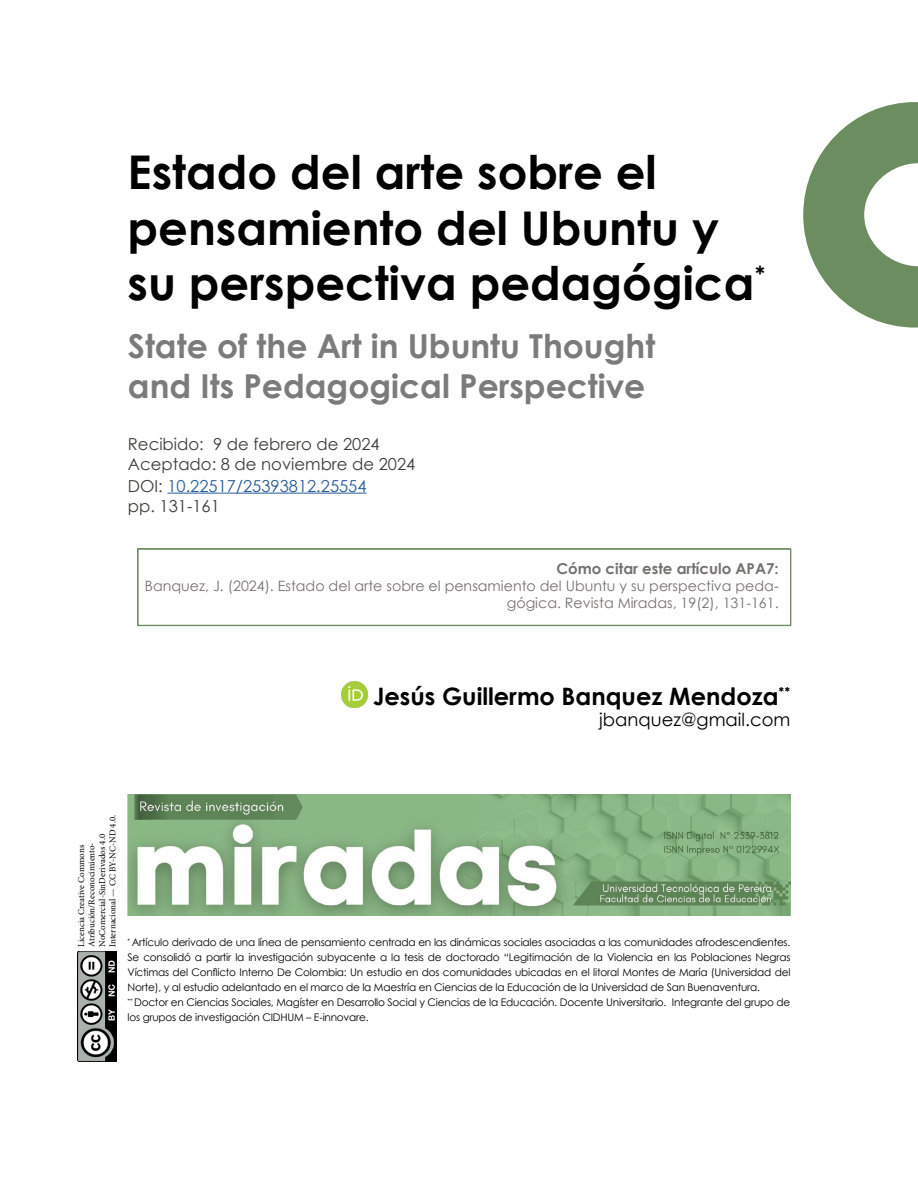
<style>
.page{position:relative;width:918px;height:1188px;background:#fff}
.page>*{position:absolute;margin:0;border:0;box-sizing:border-box;transform-origin:0 0}
.t1{font:700 46.5px/55.8px "Century Gothic";color:#000}
.t2{font:700 33px/39.6px "Century Gothic";color:#7c7b7b}
.t3{font:700 24px "Century Gothic";color:#000}
.t4{font:18px "Century Gothic";color:#000}
.t5{font:16.5px/19.8px "Century Gothic";color:#3c3c3b}
.t6{font:16.5px/20px "Century Gothic";color:#275b9b}
.t7{font:700 15px "Century Gothic";color:#767171}
.t8{font:14.25px/17.1px "Century Gothic";color:#767171;text-align:right}
.t9{font:10.5px/15px "Century Gothic";letter-spacing:-.02em;color:#000}
.t10{font:9px/10.5px "Minion Pro";color:#000}
.s1{color:#3c3c3b}
</style>
<div class="page">
<img style="left:128px;top:795px;width:662px;height:121px">
<img style="left:78px;top:952px;width:38px;height:110px">
<svg style="left:803px;top:102px;width:115px;height:226px"></svg>
<hr style="left:167px;top:493px;width:200px;height:1px;background:#275b9b">
<img style="left:341px;top:682px;width:26px;height:26px">
<div style="left:138px;top:549px;width:653px;height:76px;border:1px solid #6b8d60"></div>
<h1 class="t1" style="left:128px;top:142px;width:640px">Estado del arte sobre el pensamiento del Ubuntu y su perspectiva pedagógica<sup>*</sup></h1>
<h2 class="t2" style="left:128px;top:325px;width:529px">State of the Art in Ubuntu Thought and Its Pedagogical Perspective</h2>
<h3 class="t5" style="left:128px;top:434px;width:289px">Recibido: 9 de febrero de 2024<br>Aceptado: 8 de noviembre de 2024</h3>
<h3 class="t6" style="left:128px;top:475px;width:240px"><span class="s1">DOI:</span> 10.22517/25393812.25554 <span class="s1">pp. 131-161</span></h3>
<h3 class="t7" style="left:556px;top:557px;width:224px">Cómo citar este artículo APA7:</h3>
<h3 class="t8" style="left:145px;top:577px;width:635px">Banquez, J. (2024). Estado del arte sobre el pensamiento del Ubuntu y su perspectiva peda&shy;gógica. Revista Miradas, 19(2), 131-161.</h3>
<h3 class="t3" style="left:373px;top:678px;width:419px">Jesús Guillermo Banquez Mendoza<sup>**</sup></h3>
<h3 class="t4" style="left:599px;top:707px;width:193px">jbanquez@gmail.com</h3>
<p class="t10" style="left:76px;top:947px;width:134px;rotate:-90deg">Licencia Creative Commons<br>Atribución/Reconocimiento-<br>NoComercial-SinDerivados 4.0<br>Internacional — CC BY-NC-ND 4.0.</p>
<p class="t9" style="left:128px;top:935px;width:664px"><sup>*</sup> Artículo derivado de una línea de pensamiento centrada en las dinámicas sociales asociadas a las comunidades afrodescendientes.<br>Se consolidó a partir la investigación subyacente a la tesis de doctorado “Legitimación de la Violencia en las Poblaciones Negras Víctimas del Conflicto Interno De Colombia: Un estudio en dos comunidades ubicadas en el litoral Montes de María (Universidad del Norte), y al estudio adelantado en el marco de la Maestría en Ciencias de la Educación de la Universidad de San Buenaventura.<br><sup>**</sup> Doctor en Ciencias Sociales, Magíster en Desarrollo Social y Ciencias de la Educación. Docente Universitario. Integrante del grupo de los grupos de investigación CIDHUM – E-innovare.</p>
</div>
